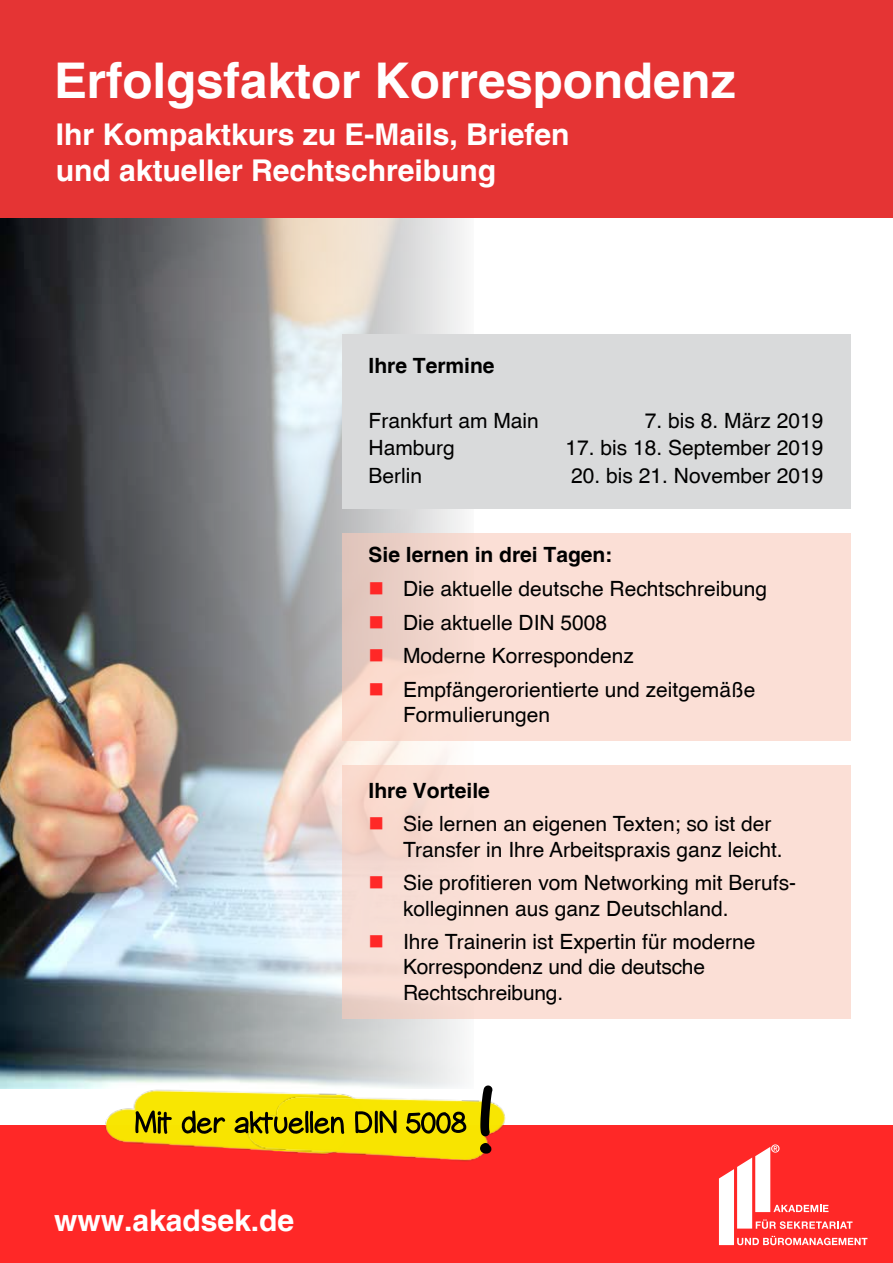
<style>
.page{position:relative;width:893px;height:1263px;background:#fff}
.page>*{position:absolute;margin:0;border:0;box-sizing:border-box;transform-origin:0 0}
.t1{font:700 49.2px "Helvetica";color:#fff}
.t2{font:700 30px/36px "Helvetica";color:#fff}
.t3{font:21px/25.2px "Helvetica";color:#000}
.t4{font:700 21px "Helvetica";color:#000}
</style>
<div class="page">
<img style="left:0;top:218px;width:474px;height:870px">
<div style="left:342px;top:334px;width:508px;height:174px;background:#d9dadb"></div>
<div style="left:0;top:0;width:893px;height:218px;background:#e53434"></div>
<div style="left:0;top:1126px;width:893px;height:137px;background:#ff2827"></div>
<div style="left:342px;top:765px;width:508px;height:254px;background:#fbdfd6"></div>
<svg style="left:342px;top:533px;width:508px;height:208px;background:#f8dcd2"></svg>
<svg style="left:719px;top:1144px;width:148px;height:101px"></svg>
<img style="left:96px;top:1082px;width:321px;height:68px">
<img style="left:238px;top:1088px;width:321px;height:74px">
<svg style="left:135px;top:1110px;width:331px;height:24px;background:#a39700"></svg>
<svg style="left:480px;top:1085px;width:13px;height:69px"></svg>
<svg style="left:370px;top:582px;width:12px;height:12px"></svg>
<svg style="left:370px;top:616px;width:12px;height:12px"></svg>
<svg style="left:370px;top:649px;width:12px;height:13px"></svg>
<svg style="left:370px;top:683px;width:35px;height:15px"></svg>
<svg style="left:370px;top:817px;width:11px;height:13px"></svg>
<h1 class="t1" style="left:54px;top:51px;width:683px">Erfolgsfaktor Korrespondenz</h1>
<h2 class="t2" style="left:56px;top:116px;width:515px">Ihr Kompaktkurs zu E-Mails, Briefen und aktueller Rechtschreibung</h2>
<p class="t4" style="left:368px;top:353px;width:128px">Ihre Termine</p>
<p class="t3" style="left:368px;top:407px;width:172px">Frankfurt am Main</p>
<p class="t3" style="left:645px;top:407px;width:180px">7. bis 8. März 2019</p>
<p class="t3" style="left:368px;top:435px;width:88px">Hamburg</p>
<p class="t3" style="left:565px;top:435px;width:259px">17. bis 18. September 2019</p>
<p class="t3" style="left:368px;top:462px;width:55px">Berlin</p>
<p class="t3" style="left:571px;top:462px;width:254px">20. bis 21. November 2019</p>
<p class="t4" style="left:368px;top:542px;width:245px">Sie lernen in drei Tagen:</p>
<p class="t3" style="left:403px;top:571px;width:366px;line-height:33.8px">Die aktuelle deutsche Rechtschreibung<br>Die aktuelle DIN 5008<br>Moderne Korrespondenz<br>Empfängerorientierte und zeitgemäße</p>
<p class="t3" style="left:403px;top:702px;width:149px">Formulierungen</p>
<p class="t4" style="left:368px;top:777px;width:123px">Ihre Vorteile</p>
<p class="t3" style="left:403px;top:811px;width:381px">Sie lernen an eigenen Texten; so ist der<br>Transfer in Ihre Arbeitspraxis ganz leicht.</p>
<p class="t3" style="left:403px;top:870px;width:395px">Sie profitieren vom Networking mit Berufs&shy;kolleginnen aus ganz Deutschland.</p>
<p class="t3" style="left:403px;top:929px;width:354px">Ihre Trainerin ist Expertin für moderne<br>Korrespondenz und die deutsche<br>Rechtschreibung.</p>
<h2 class="t2" style="left:54px;top:1202px;width:242px">www.akadsek.de</h2>
</div>
